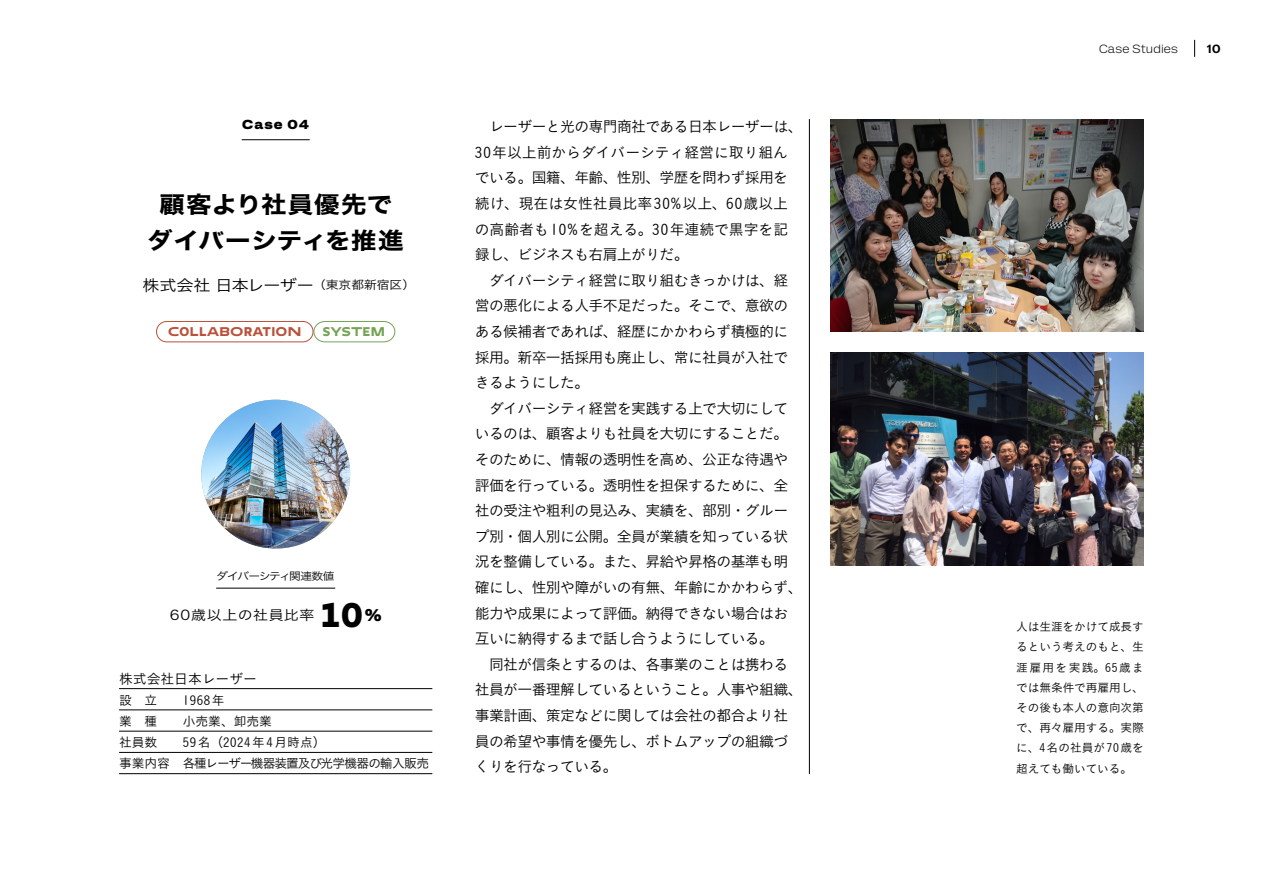
<style>
.page{position:relative;width:1263px;height:893px;background:#fff}
.page>*{position:absolute;margin:0;border:0;box-sizing:border-box;transform-origin:0 0}
.t1{font:29.7px "Neue Display Random";color:#000}
.t2{font:22.95px/36.2px "Hiragino Sans W7";letter-spacing:.02em;color:#000;text-align:center;scale:1.11 1}
.t3{font:15.3px "Hiragino Sans W3";letter-spacing:-.02em;color:#000;scale:1.11 1}
.t4{font:14.85px/25.7px "Koburina Go Std W3";letter-spacing:-.045em;color:#000}
.t5{font:13.8px "Koburina Go Std W3";color:#000}
.t6{font:13.35px "Hiragino Sans W3";letter-spacing:.05em;color:#000;scale:1.11 1}
.t7{font:12.75px/21.3px "Koburina Go Std W3";letter-spacing:-.06em;color:#000}
.t8{font:12.75px "Koburina Go Std W3";color:#000}
.t9{font:700 12.75px "Tagus Xwide";letter-spacing:.08em;color:#000}
.t10{font:11.7px/20.2px "Koburina Go Std W3";letter-spacing:-.01em;color:#000;text-align:justify}
.t11{font:300 11.7px "Tagus Wide";letter-spacing:.015em;color:#000}
.t12{font:500 11.7px "Tagus Wide";color:#000}
.t13{font:11.1px "Neue Display Random";letter-spacing:.05em;color:#ba513a}
.t14{font:11.1px "Neue Display Random";color:#74a455}
.t15{font:10.5px "Hiragino Sans W3";letter-spacing:-.09em;color:#000;scale:1.11 1}
.s1{font-size:11.55px}
</style>
<div class="page">
<hr style="left:809px;top:119px;width:1px;height:655px;background:#000">
<hr style="left:119px;top:773px;width:313px;height:1px;background:#000">
<hr style="left:119px;top:752px;width:313px;height:1px;background:#000">
<hr style="left:119px;top:731px;width:313px;height:1px;background:#000">
<hr style="left:119px;top:710px;width:313px;height:1px;background:#000">
<hr style="left:119px;top:688px;width:313px;height:1px;background:#000">
<hr style="left:216px;top:588px;width:119px;height:1px;background:#000">
<hr style="left:242px;top:139px;width:68px;height:1px;background:#000">
<svg style="left:313px;top:321px;width:83px;height:22px"></svg>
<div style="left:156px;top:321px;width:157px;height:21px;border:1px solid #ba513a;border-radius:10px"></div>
<svg style="left:1194px;top:40px;width:1px;height:17px"></svg>
<img style="left:831px;top:119px;width:313px;height:213px">
<img style="left:831px;top:353px;width:313px;height:213px">
<img style="left:201px;top:400px;width:149px;height:148px;border-radius:74px">
<p class="t9" style="left:242px;top:117px;width:68px">Case 04</p>
<h2 class="t2" style="left:147px;top:187px;width:232px">顧客より社員優先でダイバーシティを推進</h2>
<p class="t3" style="left:143px;top:271px;width:247px">株式会社 日本レーザー <span class="s1">（東京都新宿区）</span></p>
<p class="t13" style="left:168px;top:324px;width:135px">COLLABORATION</p>
<p class="t14" style="left:323px;top:324px;width:64px">SYSTEM</p>
<p class="t15" style="left:216px;top:566px;width:108px">ダイバーシティ関連数値</p>
<p class="t6" style="left:170px;top:603px;width:132px">60歳以上の社員比率</p>
<h1 class="t1" style="left:321px;top:595px;width:62px">10<sup>%</sup></h1>
<p class="t5" style="left:119px;top:669px;width:139px">株式会社日本レーザー</p>
<p class="t8" style="left:119px;top:690px;width:40px">設　立</p>
<p class="t8" style="left:183px;top:690px;width:43px">1968年</p>
<p class="t8" style="left:119px;top:711px;width:40px">業　種</p>
<p class="t8" style="left:183px;top:711px;width:91px">小売業、卸売業</p>
<p class="t8" style="left:119px;top:733px;width:40px">社員数</p>
<p class="t7" style="left:119px;top:731px;width:312px;text-indent:64px">59名（2024年4月時点）<br>事業内容 各種レーザー機器装置及び光学機器の輸入販売</p>
<p class="t4" style="left:475px;top:114px;width:329px">　レーザーと光の専門商社である日本レーザーは、<br>30年以上前からダイバーシティ経営に取り組んでいる。国籍、年齢、性別、学歴を問わず採用を続け、現在は女性社員比率30%以上、60歳以上の高齢者も10%を超える。30年連続で黒字を記録し、ビジネスも右肩上がりだ。<br>　ダイバーシティ経営に取り組むきっかけは、経営の悪化による人手不足だった。そこで、意欲のある候補者であれば、経歴にかかわらず積極的に採用。新卒一括採用も廃止し、常に社員が入社できるようにした。<br>　ダイバーシティ経営を実践する上で大切にしているのは、顧客よりも社員を大切にすることだ。そのために、情報の透明性を高め、公正な待遇や評価を行っている。透明性を担保するために、全社の受注や粗利の見込み、実績を、部別・グループ別・個人別に公開。全員が業績を知っている状況を整備している。また、昇給や昇格の基準も明確にし、性別や障がいの有無、年齢にかかわらず、能力や成果によって評価。納得できない場合はお互いに納得するまで話し合うようにしている。<br>　同社が信条とするのは、各事業のことは携わる社員が一番理解しているということ。人事や組織、事業計画、策定などに関しては会社の都合より社員の希望や事情を優先し、ボトムアップの組織づくりを行なっている。</p>
<p class="t11" style="left:1099px;top:42px;width:80px">Case Studies</p>
<p class="t12" style="left:1207px;top:41px;width:15px">10</p>
<p class="t10" style="left:1016px;top:616px;width:129px">人は生涯をかけて成長するという考えのもと、生涯雇用を実践。65歳までは無条件で再雇用し、その後も本人の意向次第で、再々雇用する。実際に、4名の社員が70歳を超えても働いている。</p>
</div>
